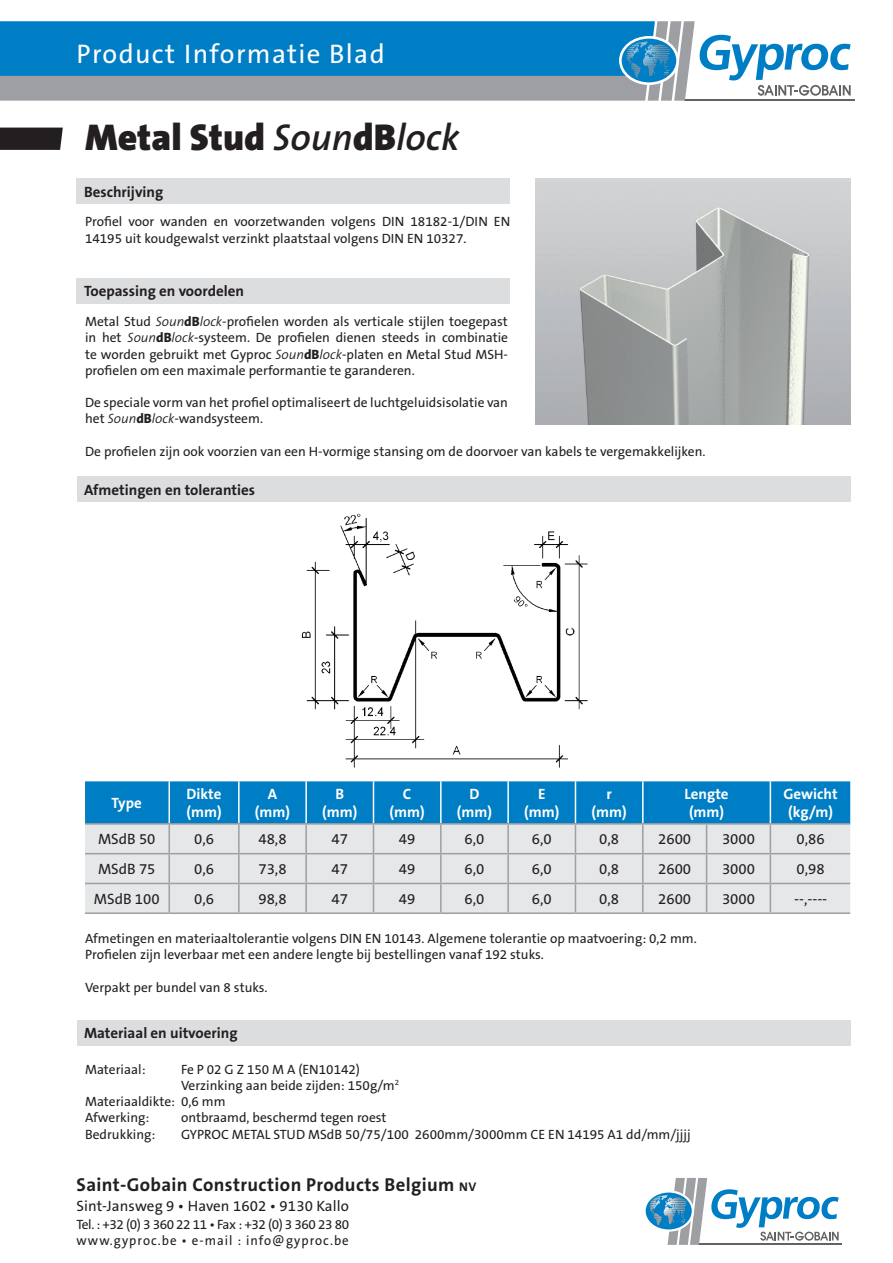
<style>
.page{position:relative;width:893px;height:1263px;background:#fff}
.page>*{position:absolute;margin:0;border:0;box-sizing:border-box;transform-origin:0 0}
.t1{font:900 37.5px "The Sans B9";color:#231f20}
.t2{font:27px "The Sans B5 Plain";letter-spacing:.05em;color:#fff}
.t3{font:700 18.75px "The Sans B7";letter-spacing:.02em;color:#231f20}
.t4{font:15px "The Sans B5 Plain";color:#231f20}
.t5{font:700 15px "The Sans B7";color:#231f20}
.t6{font:700 15px/18px "The Sans B7";color:#fff}
.t7{font:13.5px/16.2px "The Sans B5 Plain";color:#231f20}
.t8{font:13.5px "The Sans B5 Plain";letter-spacing:-.03em;color:#231f20}
.t9{font:13.5px "The Sans B5 Plain";letter-spacing:.08em;color:#231f20;scale:.96 1}
.s1{font-family:"The Sans B6";font-weight:600;font-style:italic}
.s2{font-family:"The Sans B4";font-weight:300;font-style:italic}
.s3{font-family:"The Sans B8";font-weight:800}
.s4{font-size:12.6px}
</style>
<div class="page">
<img style="left:301px;top:513px;width:287px;height:255px">
<svg style="left:0;top:128px;width:63px;height:22px"></svg>
<div style="left:77px;top:179px;width:433px;height:25px;background:#dcdddf"></div>
<div style="left:77px;top:477px;width:773px;height:25px;background:#dcdddf"></div>
<div style="left:77px;top:1020px;width:773px;height:25px;background:#dcdddf"></div>
<div style="left:77px;top:278px;width:433px;height:25px;background:#dcdddf"></div>
<hr style="left:85px;top:912px;width:84px;height:2px;background:#9d9fa2">
<hr style="left:169px;top:912px;width:70px;height:2px;background:#9d9fa2">
<hr style="left:239px;top:912px;width:67px;height:2px;background:#9d9fa2">
<hr style="left:306px;top:912px;width:67px;height:2px;background:#9d9fa2">
<hr style="left:373px;top:912px;width:68px;height:2px;background:#9d9fa2">
<hr style="left:441px;top:912px;width:67px;height:2px;background:#9d9fa2">
<hr style="left:508px;top:912px;width:67px;height:2px;background:#9d9fa2">
<hr style="left:575px;top:912px;width:68px;height:2px;background:#9d9fa2">
<hr style="left:643px;top:912px;width:64px;height:2px;background:#9d9fa2">
<hr style="left:707px;top:912px;width:63px;height:2px;background:#9d9fa2">
<hr style="left:770px;top:912px;width:80px;height:2px;background:#9d9fa2">
<svg style="left:85px;top:781px;width:765px;height:131px;background:#9bc2da"></svg>
<img style="left:535px;top:179px;width:315px;height:245px">
<hr style="left:684px;top:99px;width:170px;height:2px;background:#636366">
<svg style="left:0;top:21px;width:851px;height:80px;background:#529ac3"></svg>
<hr style="left:699px;top:1243px;width:143px;height:2px;background:#636366">
<svg style="left:643px;top:1190px;width:51px;height:42px"></svg>
<div style="left:646px;top:1192px;width:46px;height:37px;background:#007ec5;border-radius:50%"></div>
<svg style="left:650px;top:1178px;width:189px;height:67px"></svg>
<p class="t2" style="left:76px;top:39px;width:310px">Product Informatie Blad</p>
<p class="t1" style="left:85px;top:117px;width:376px">Metal Stud <span class="s1">Soun</span>dB<span class="s1">lock</span></p>
<p class="t5" style="left:84px;top:184px;width:81px">Beschrijving</p>
<p class="t7" style="left:85px;top:214px;width:427px">Profiel voor wanden en voorzetwanden volgens DIN 18182-1/DIN EN<br>14195 uit koudgewalst verzinkt plaatstaal volgens DIN EN 10327.</p>
<p class="t5" style="left:84px;top:283px;width:162px">Toepassing en voordelen</p>
<p class="t7" style="left:85px;top:314px;width:425px;text-align:justify">Metal Stud <span class="s2">Soun</span><span class="s3">dB</span><span class="s2">lock</span>-profielen worden als verticale stijlen toegepast in het <span class="s2">Soun</span><span class="s3">dB</span><span class="s2">lock</span>-systeem. De profielen dienen steeds in combinatie te worden gebruikt met Gyproc <span class="s2">Soun</span><span class="s3">dB</span><span class="s2">lock</span>-platen en Metal Stud MSH&shy;profielen om een maximale performantie te garanderen.</p>
<p class="t7" style="left:85px;top:395px;width:425px">De speciale vorm van het profiel optimaliseert de luchtgeluidsisolatie van het <span class="s2">Soun</span><span class="s3">dB</span><span class="s2">lock</span>-wandsysteem.</p>
<p class="t7" style="left:85px;top:444px;width:622px">De profielen zijn ook voorzien van een H-vormige stansing om de doorvoer van kabels te vergemakkelijken.</p>
<p class="t5" style="left:84px;top:482px;width:173px">Afmetingen en toleranties</p>
<p class="t6" style="left:112px;top:794px;width:32px">Type</p>
<p class="t6" style="left:186px;top:785px;width:37px">Dikte (mm)</p>
<p class="t6" style="left:268px;top:785px;width:11px">A</p>
<p class="t6" style="left:255px;top:803px;width:37px">(mm)</p>
<p class="t6" style="left:335px;top:785px;width:10px">B</p>
<p class="t6" style="left:322px;top:803px;width:37px">(mm)</p>
<p class="t6" style="left:403px;top:785px;width:10px">C</p>
<p class="t6" style="left:390px;top:803px;width:37px">(mm)</p>
<p class="t6" style="left:469px;top:785px;width:12px">D</p>
<p class="t6" style="left:457px;top:803px;width:37px">(mm)</p>
<p class="t6" style="left:538px;top:785px;width:9px">E</p>
<p class="t6" style="left:524px;top:803px;width:37px">(mm)</p>
<p class="t6" style="left:606px;top:785px;width:7px">r</p>
<p class="t6" style="left:592px;top:803px;width:37px">(mm)</p>
<p class="t6" style="left:684px;top:785px;width:46px">Lengte</p>
<p class="t6" style="left:689px;top:803px;width:37px">(mm)</p>
<p class="t6" style="left:783px;top:785px;width:56px">Gewicht</p>
<p class="t6" style="left:788px;top:803px;width:46px">(kg/m)</p>
<p class="t4" style="left:98px;top:831px;width:59px">MSdB 50</p>
<p class="t4" style="left:194px;top:831px;width:21px">0,6</p>
<p class="t4" style="left:258px;top:831px;width:30px">48,8</p>
<p class="t4" style="left:332px;top:831px;width:18px">47</p>
<p class="t4" style="left:399px;top:831px;width:18px">49</p>
<p class="t4" style="left:464px;top:831px;width:21px">6,0</p>
<p class="t4" style="left:532px;top:831px;width:21px">6,0</p>
<p class="t4" style="left:599px;top:831px;width:21px">0,8</p>
<p class="t4" style="left:658px;top:831px;width:34px">2600</p>
<p class="t4" style="left:722px;top:831px;width:34px">3000</p>
<p class="t4" style="left:797px;top:831px;width:30px">0,86</p>
<p class="t4" style="left:98px;top:861px;width:59px">MSdB 75</p>
<p class="t4" style="left:194px;top:861px;width:21px">0,6</p>
<p class="t4" style="left:258px;top:861px;width:30px">73,8</p>
<p class="t4" style="left:332px;top:861px;width:18px">47</p>
<p class="t4" style="left:399px;top:861px;width:18px">49</p>
<p class="t4" style="left:464px;top:861px;width:21px">6,0</p>
<p class="t4" style="left:532px;top:861px;width:21px">6,0</p>
<p class="t4" style="left:599px;top:861px;width:21px">0,8</p>
<p class="t4" style="left:658px;top:861px;width:34px">2600</p>
<p class="t4" style="left:722px;top:861px;width:34px">3000</p>
<p class="t4" style="left:797px;top:861px;width:30px">0,98</p>
<p class="t4" style="left:94px;top:891px;width:67px">MSdB 100</p>
<p class="t4" style="left:194px;top:891px;width:21px">0,6</p>
<p class="t4" style="left:258px;top:891px;width:30px">98,8</p>
<p class="t4" style="left:332px;top:891px;width:18px">47</p>
<p class="t4" style="left:399px;top:891px;width:18px">49</p>
<p class="t4" style="left:464px;top:891px;width:21px">6,0</p>
<p class="t4" style="left:532px;top:891px;width:21px">6,0</p>
<p class="t4" style="left:599px;top:891px;width:21px">0,8</p>
<p class="t4" style="left:658px;top:891px;width:34px">2600</p>
<p class="t4" style="left:722px;top:891px;width:34px">3000</p>
<p class="t4" style="left:794px;top:891px;width:35px">--,----</p>
<p class="t7" style="left:85px;top:931px;width:613px">Afmetingen en materiaaltolerantie volgens DIN EN 10143. Algemene tolerantie op maatvoering: 0,2 mm.</p>
<p class="t7" style="left:85px;top:947px;width:460px">Profielen zijn leverbaar met een andere lengte bij bestellingen vanaf 192 stuks.</p>
<p class="t7" style="left:85px;top:980px;width:184px">Verpakt per bundel van 8 stuks.</p>
<p class="t5" style="left:84px;top:1025px;width:155px">Materiaal en uitvoering</p>
<p class="t7" style="left:85px;top:1062px;width:62px">Materiaal:</p>
<p class="t7" style="left:181px;top:1062px;width:180px">Fe P 02 G Z 150 M A (EN10142)</p>
<p class="t7" style="left:181px;top:1078px;width:220px">Verzinking aan beide zijden: 150g/m<sup>2</sup></p>
<p class="t7" style="left:85px;top:1094px;width:142px">Materiaaldikte: 0,6 mm</p>
<p class="t7" style="left:85px;top:1110px;width:66px">Afwerking:</p>
<p class="t7" style="left:181px;top:1110px;width:207px">ontbraamd, beschermd tegen roest</p>
<p class="t7" style="left:85px;top:1127px;width:72px">Bedrukking:</p>
<p class="t7" style="left:181px;top:1127px;width:511px">GYPROC METAL STUD MSdB 50/75/100 2600mm/3000mm CE EN 14195 A1 dd/mm/jjjj</p>
<p class="t3" style="left:77px;top:1175px;width:401px">Saint-Gobain Construction Products Belgium <span class="s4">nv</span></p>
<p class="t4" style="left:77px;top:1198px;width:274px">Sint-Jansweg 9 • Haven 1602 • 9130 Kallo</p>
<p class="t8" style="left:77px;top:1217px;width:274px">Tel. : +32 (0) 3 360 22 11 • Fax : +32 (0) 3 360 23 80</p>
<p class="t9" style="left:77px;top:1234px;width:285px">www.gyproc.be • e-mail : info@gyproc.be</p>
</div>
